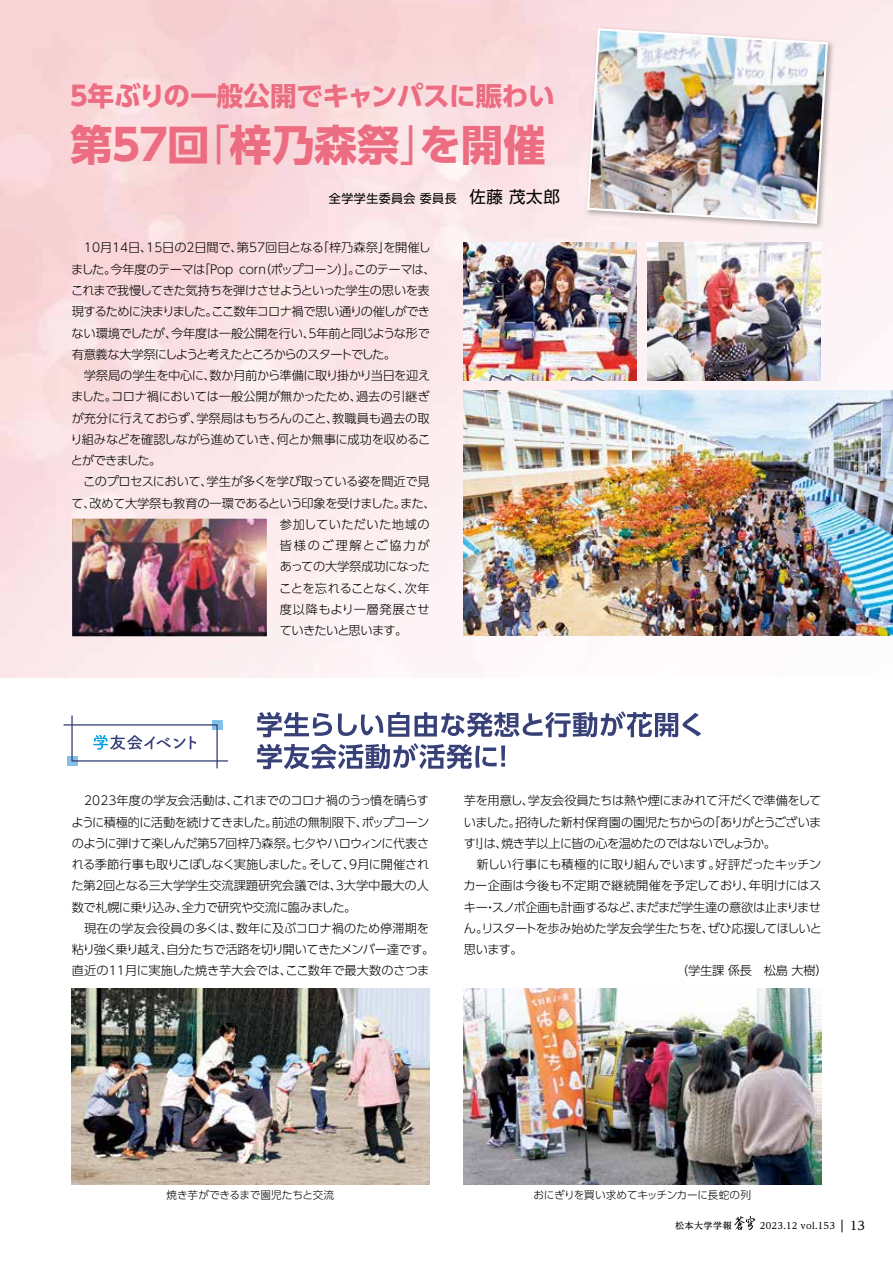
<style>
.page{position:relative;width:893px;height:1263px;background:#fff}
.page>*{position:absolute;margin:0;border:0;box-sizing:border-box;transform-origin:0 0}
.t1{font:700 42.45px "UD Shin Go Pro";letter-spacing:-.005em;color:#ec6d81}
.t2{font:700 26.55px "UD Shin Go Pro";letter-spacing:-.005em;color:#ec6d81}
.t3{font:300 12.15px/21.3px "UD Shin Go Pro";letter-spacing:-.03em;color:#000}
.t4{font:300 12.15px "UD Shin Go Pro";letter-spacing:-.05em;color:#000}
.t5{font:300 12.15px "UD Shin Go Pro";letter-spacing:-.005em;color:#000}
.t6{font:300 12.15px "UD Shin Go Pro";letter-spacing:-.065em;color:#000}
.t7{font:300 12.15px "UD Shin Go Pro";letter-spacing:-.01em;color:#000}
.t8{font:300 12.15px "UD Shin Go Pro";color:#000}
.t9{font:300 12.15px "UD Shin Go Pro";letter-spacing:.005em;color:#000}
.t10{font:300 12.15px "UD Shin Go Pro";letter-spacing:-.09em;color:#000}
.t11{font:300 12.15px "UD Shin Go Pro";letter-spacing:.035em;color:#000}
.t12{font:300 12.15px "UD Shin Go Pro";letter-spacing:.04em;color:#000}
.t13{font:300 12.15px "UD Shin Go Pro";letter-spacing:.145em;color:#000}
.t14{font:300 12.15px "UD Shin Go Pro";letter-spacing:-.055em;color:#000}
.t15{font:300 12.15px "UD Shin Go Pro";letter-spacing:-.085em;color:#000}
.t16{font:12px "UD Shin Go Pro";letter-spacing:.035em;color:#000}
.t17{font:500 12px "UD Reimin Pro";color:#000}
.t18{font:300 10.65px "UD Shin Go Pro";letter-spacing:-.015em;color:#000}
.t19{font:500 9px "UD Reimin Pro";letter-spacing:.045em;color:#000}
.s1{font-weight:400}
.s2{font-size:16.5px}
</style>
<div class="page">
<img style="left:0;top:0;width:893px;height:678px">
<svg style="left:257px;top:712px;width:75px;height:25px"></svg>
<svg style="left:338px;top:711px;width:363px;height:26px"></svg>
<svg style="left:257px;top:743px;width:248px;height:26px"></svg>
<svg style="left:63px;top:715px;width:166px;height:54px"></svg>
<img style="left:582px;top:24px;width:255px;height:209px">
<img style="left:586px;top:27px;width:243px;height:198px">
<img style="left:464px;top:390px;width:429px;height:245px">
<img style="left:72px;top:519px;width:195px;height:117px">
<img style="left:72px;top:989px;width:357px;height:195px">
<img style="left:464px;top:989px;width:357px;height:195px">
<img style="left:464px;top:242px;width:173px;height:138px">
<img style="left:647px;top:242px;width:173px;height:138px">
<svg style="left:734px;top:1216px;width:21px;height:14px"></svg>
<svg style="left:842px;top:1219px;width:1px;height:13px"></svg>
<h2 class="t2" style="left:70px;top:74px;width:486px">5年ぶりの一般公開でキャンパスに賑わい</h2>
<h1 class="t1" style="left:70px;top:111px;width:477px">第５７回<span class="s1">「</span>梓乃森祭<span class="s1">」</span>を開催</h1>
<p class="t16" style="left:329px;top:189px;width:233px">全学学生委員会 委員長 <span class="s2">佐藤 茂太郎</span></p>
<p class="t5" style="left:72px;top:238px;width:360px">　10月14日、15日の2日間で、第57回目となる「梓乃森祭」を開催し</p>
<p class="t4" style="left:71px;top:259px;width:366px">ました。今年度のテーマは「Pop corn（ポップコーン）」。このテーマは、</p>
<p class="t3" style="left:71px;top:279px;width:360px">これまで我慢してきた気持ちを弾けさせようといった学生の思いを表</p>
<p class="t6" style="left:72px;top:302px;width:360px">現するために決まりました。ここ数年コロナ禍で思い通りの催しができ</p>
<p class="t3" style="left:72px;top:322px;width:360px">ない環境でしたが、今年度は一般公開を行い、５年前と同じような形で</p>
<p class="t10" style="left:72px;top:344px;width:326px">有意義な大学祭にしようと考えたところからのスタートでした。</p>
<p class="t3" style="left:72px;top:364px;width:360px">　学祭局の学生を中心に、数か月前から準備に取り掛かり当日を迎え</p>
<p class="t7" style="left:71px;top:387px;width:360px">ました。コロナ禍においては一般公開が無かったため、過去の引継ぎ</p>
<p class="t3" style="left:72px;top:407px;width:360px">が充分に行えておらず、学祭局はもちろんのこと、教職員も過去の取</p>
<p class="t3" style="left:71px;top:428px;width:361px">り組みなどを確認しながら進めていき、何とか無事に成功を収めるこ</p>
<p class="t15" style="left:71px;top:451px;width:92px">とができました。</p>
<p class="t3" style="left:72px;top:471px;width:360px">　このプロセスにおいて、学生が多くを学び取っている姿を間近で見</p>
<p class="t3" style="left:71px;top:492px;width:366px">て、改めて大学祭も教育の一環であるという印象を受けました。また、</p>
<p class="t11" style="left:280px;top:514px;width:151px">参加していただいた地域の</p>
<p class="t13" style="left:280px;top:536px;width:151px">皆様のご理解とご協力が</p>
<p class="t3" style="left:280px;top:556px;width:152px">あっての大学祭成功になった</p>
<p class="t3" style="left:279px;top:577px;width:152px">ことを忘れることなく、次年</p>
<p class="t12" style="left:280px;top:599px;width:151px">度以降もより一層発展させ</p>
<p class="t14" style="left:280px;top:621px;width:129px">ていきたいと思います。</p>
<p class="t3" style="left:71px;top:790px;width:364px">　2023年度の学友会活動は、これまでのコロナ禍のうっ憤を晴らすように積極的に活動を続けてきました。前述の無制限下、ポップコーンのように弾けて楽しんだ第57回梓乃森祭。七夕やハロウィンに代表される季節行事も取りこぼしなく実施しました。そして、9月に開催された第２回となる三大学学生交流課題研究会議では、3大学中最大の人数で札幌に乗り込み、全力で研究や交流に臨みました。<br>　現在の学友会役員の多くは、数年に及ぶコロナ禍のため停滞期を粘り強く乗り越え、自分たちで活路を切り開いてきたメンバー達です。直近の11月に実施した焼き芋大会では、ここ数年で最大数のさつま</p>
<p class="t3" style="left:464px;top:790px;width:359px">芋を用意し、学友会役員たちは熱や煙にまみれて汗だくで準備をして</p>
<p class="t3" style="left:464px;top:811px;width:359px">いました。招待した新村保育園の園児たちからの「ありがとうございま</p>
<p class="t4" style="left:464px;top:833px;width:314px">す！」は、焼き芋以上に皆の心を温めたのではないでしょうか。</p>
<p class="t8" style="left:464px;top:855px;width:359px">　新しい行事にも積極的に取り組んでいます。好評だったキッチン</p>
<p class="t9" style="left:463px;top:876px;width:360px">カー企画は今後も不定期で継続開催を予定しており、年明けにはス</p>
<p class="t3" style="left:464px;top:896px;width:359px">キー・スノボ企画も計画するなど、まだまだ学生達の意欲は止まりませ</p>
<p class="t3" style="left:464px;top:917px;width:359px">ん。リスタートを歩み始めた学友会学生たちを、ぜひ応援してほしいと</p>
<p class="t3" style="left:464px;top:938px;width:60px">思います。</p>
<p class="t3" style="left:676px;top:960px;width:153px">（学生課 係長　松島 大樹）</p>
<p class="t18" style="left:167px;top:1186px;width:169px">焼き芋ができるまで園児たちと交流</p>
<p class="t18" style="left:533px;top:1186px;width:219px">おにぎりを買い求めてキッチンカーに長蛇の列</p>
<p class="t19" style="left:675px;top:1218px;width:161px">松本大学学報　　　2023.12 vol.153</p>
<p class="t17" style="left:850px;top:1215px;width:16px">13</p>
</div>
